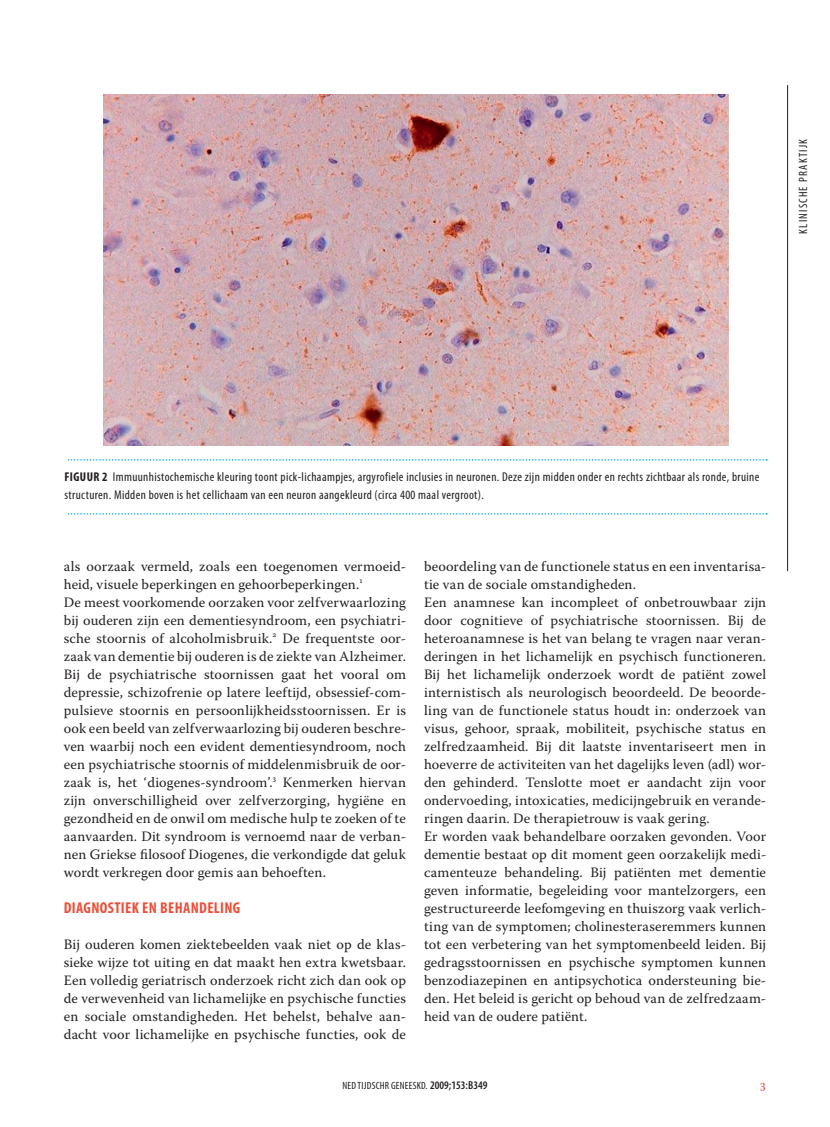
<style>
.page{position:relative;width:830px;height:1127px;background:#fff}
.page>*{position:absolute;margin:0;border:0;box-sizing:border-box;transform-origin:0 0}
.t1{font:700 condensed 15.75px "Myriad Pro";letter-spacing:.02em;color:#ed4f39}
.t2{font:14.25px/18px "Warnock Pro";letter-spacing:.01em;color:#231f20}
.t3{font:13.5px "Warnock Pro";color:#ed4f39}
.t4{font:condensed 12.75px/18px "Myriad Pro";letter-spacing:.03em;color:#231f20}
.t5{font:condensed 12px "Myriad Pro";letter-spacing:.1em;color:#231f20}
.t6{font:condensed 10.5px "Myriad Pro";letter-spacing:.02em;color:#231f20}
.s1{font-weight:700}
.s2{font-weight:600;font-size:11.55px}
</style>
<div class="page">
<hr style="left:787px;top:85px;width:1px;height:486px;background:#231f20">
<img style="left:103px;top:94px;width:624px;height:351px">
<svg style="left:68px;top:459px;width:698px;height:2px"></svg>
<svg style="left:68px;top:513px;width:698px;height:2px"></svg>
<p class="t5" style="left:798px;top:234px;width:96px;rotate:-90deg">KLINISCHE PRAKTIJK</p>
<p class="t4" style="left:65px;top:469px;width:696px"><span class="s1">FIGUUR 2</span> Immuunhistochemische kleuring toont pick-lichaampjes, argyrofiele inclusies in neuronen. Deze zijn midden onder en rechts zichtbaar als ronde, bruine structuren. Midden boven is het cellichaam van een neuron aangekleurd (circa 400 maal vergroot).</p>
<p class="t2" style="left:64px;top:559px;width:343px">als oorzaak vermeld, zoals een toegenomen vermoeid&shy;heid, visuele beperkingen en gehoorbeperkingen.<sup>1<br></sup>De meest voorkomende oorzaken voor zelfverwaarlozing bij ouderen zijn een dementiesyndroom, een psychiatri&shy;sche stoornis of alcoholmisbruik.<sup>2</sup> De frequentste oor&shy;zaak van dementie bij ouderen is de ziekte van Alzheimer.<br>Bij de psychiatrische stoornissen gaat het vooral om depressie, schizofrenie op latere leeftijd, obsessief-com&shy;pulsieve stoornis en persoonlijkheidsstoornissen. Er is ook een beeld van zelfverwaarlozing bij ouderen beschre&shy;ven waarbij noch een evident dementiesyndroom, noch een psychiatrische stoornis of middelenmisbruik de oor&shy;zaak is, het ‘diogenes-syndroom’.<sup>3</sup> Kenmerken hiervan zijn onverschilligheid over zelfverzorging, hygiëne en gezondheid en de onwil om medische hulp te zoeken of te aanvaarden. Dit syndroom is vernoemd naar de verban&shy;nen Griekse filosoof Diogenes, die verkondigde dat geluk wordt verkregen door gemis aan behoeften.</p>
<p class="t1" style="left:64px;top:902px;width:178px">DIAGNOSTIEK EN BEHANDELING</p>
<p class="t2" style="left:64px;top:937px;width:343px;text-align:justify">Bij ouderen komen ziektebeelden vaak niet op de klas&shy;sieke wijze tot uiting en dat maakt hen extra kwetsbaar.<br>Een volledig geriatrisch onderzoek richt zich dan ook op de verwevenheid van lichamelijke en psychische functies en sociale omstandigheden. Het behelst, behalve aan&shy;dacht voor lichamelijke en psychische functies, ook de</p>
<p class="t2" style="left:424px;top:559px;width:343px">beoordeling van de functionele status en een inventarisa&shy;tie van de sociale omstandigheden.<br>Een anamnese kan incompleet of onbetrouwbaar zijn door cognitieve of psychiatrische stoornissen. Bij de heteroanamnese is het van belang te vragen naar veran&shy;deringen in het lichamelijk en psychisch functioneren.<br>Bij het lichamelijk onderzoek wordt de patiënt zowel internistisch als neurologisch beoordeeld. De beoorde&shy;ling van de functionele status houdt in: onderzoek van visus, gehoor, spraak, mobiliteit, psychische status en zelfredzaamheid. Bij dit laatste inventariseert men in hoeverre de activiteiten van het dagelijks leven (adl) wor&shy;den gehinderd. Tenslotte moet er aandacht zijn voor ondervoeding, intoxicaties, medicijngebruik en verande&shy;ringen daarin. De therapietrouw is vaak gering.<br>Er worden vaak behandelbare oorzaken gevonden. Voor dementie bestaat op dit moment geen oorzakelijk medi&shy;camenteuze behandeling. Bij patiënten met dementie geven informatie, begeleiding voor mantelzorgers, een gestructureerde leefomgeving en thuiszorg vaak verlich&shy;ting van de symptomen; cholinesteraseremmers kunnen tot een verbetering van het symptomenbeeld leiden. Bij gedragsstoornissen en psychische symptomen kunnen benzodiazepinen en antipsychotica ondersteuning bie&shy;den. Het beleid is gericht op behoud van de zelfredzaam&shy;heid van de oudere patiënt.</p>
<p class="t6" style="left:342px;top:1081px;width:147px">NED TIJDSCHR GENEESKD. <span class="s2">2009;153:B349</span></p>
<p class="t3" style="left:759px;top:1079px;width:8px">3</p>
</div>
